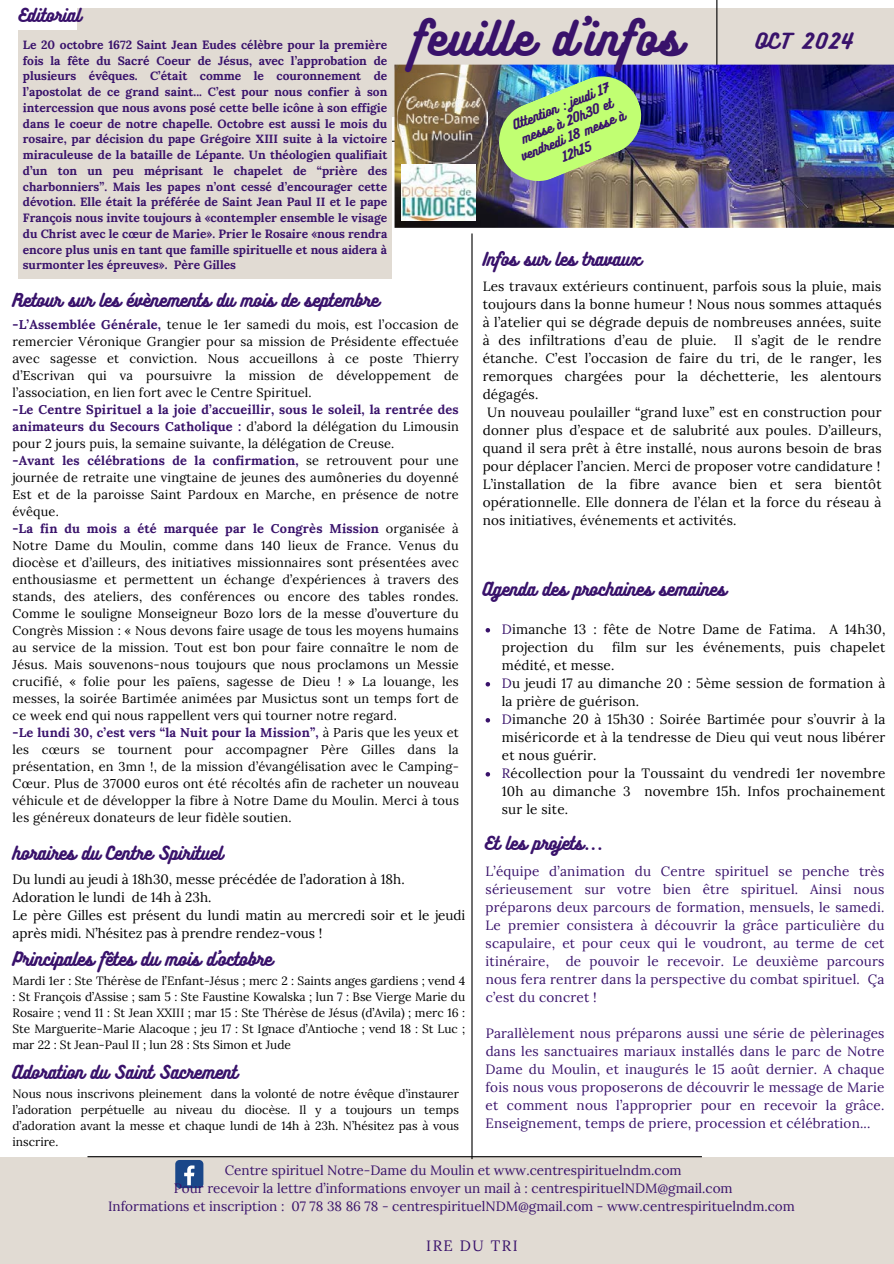
<style>
.page{position:relative;width:894px;height:1264px;background:#fff}
.page>*{position:absolute;margin:0;border:0;box-sizing:border-box;transform-origin:0 0}
.t1{font:42px "Bukhari Script";letter-spacing:.04em;color:#39126b}
.t2{font:19.2px "Bukhari Script";letter-spacing:.1em;color:#39126b}
.t3{font:16.65px "Bukhari Script";color:#39126b}
.t4{font:16.5px "Bukhari Script";color:#39126b}
.t5{font:15px "Lora";letter-spacing:.1em;color:#39126b}
.t6{font:13.5px/18px "Lora";letter-spacing:.015em;color:#000}
.t7{font:13.5px/18px "Lora";color:#39126b;text-align:justify}
.t8{font:12.75px/17px "Lora";letter-spacing:.015em;color:#000;text-align:justify}
.t9{font:700 12px/15.8px "Lora";color:#39126b;text-align:justify}
.t10{font:12px/16px "Lora";color:#000;text-align:justify}
.t11{font:12px/15.8px "Bukhari Script";color:#39126b;text-align:center}
.s1{font-weight:700;color:#39126b}
.s2{color:#39126b}
</style>
<div class="page">
<div style="left:77px;top:8px;width:816px;height:108px;background:#e1dbd3"></div>
<hr style="left:716px;top:0;width:1px;height:84px;background:#000">
<div style="left:18px;top:30px;width:373px;height:249px;background:#e1dbd3"></div>
<div style="left:0;top:1157px;width:893px;height:106px;background:#e1dbd3"></div>
<hr style="left:87px;top:1156px;width:614px;height:1px;background:#000">
<img style="left:394px;top:65px;width:499px;height:163px">
<hr style="left:471px;top:233px;width:1px;height:926px;background:#000">
<img style="left:397px;top:73px;width:90px;height:3px">
<div style="left:175px;top:1159px;width:28px;height:29px;background:#1a4789;border-radius:4px"></div>
<svg style="left:184px;top:1165px;width:10px;height:20px"></svg>
<img style="left:402px;top:186px;width:73px;height:35px">
<img style="left:391px;top:76px;width:502px;height:110px">
<svg style="left:485px;top:628px;width:5px;height:4px"></svg>
<svg style="left:485px;top:682px;width:5px;height:4px"></svg>
<svg style="left:485px;top:718px;width:5px;height:4px"></svg>
<svg style="left:485px;top:772px;width:5px;height:4px"></svg>
<p class="t4" style="left:18px;top:5px;width:64px">Editorial</p>
<p class="t9" style="left:23px;top:37px;width:366px">Le 20 octobre 1672 Saint Jean Eudes célèbre pour la première fois la fête du Sacré Coeur de Jésus, avec l’approbation de plusieurs évêques. C’était comme le couronnement de l’apostolat de ce grand saint... C’est pour nous confier à son intercession que nous avons posé cette belle icône à son effigie dans le coeur de notre chapelle. Octobre est aussi le mois du rosaire, par décision du pape Grégoire XIII suite à la victoire miraculeuse de la bataille de Lépante. Un théologien qualifiait d’un ton un peu méprisant le chapelet de “prière des charbonniers”. Mais les papes n’ont cessé d’encourager cette dévotion. Elle était la préférée de Saint Jean Paul II et le pape François nous invite toujours à «contempler ensemble le visage du Christ avec le cœur de Marie». Prier le Rosaire «nous rendra encore plus unis en tant que famille spirituelle et nous aidera à surmonter les épreuves». Père Gilles</p>
<h1 class="t1" style="left:412px;top:12px;width:270px">feuille d’infos</h1>
<p class="t11" style="left:506px;top:119px;width:113px;rotate:-22deg">Attention : jeudi 17 messe à 20h30 et vendredi 18 messe à<br>12h15</p>
<p class="t4" style="left:482px;top:248px;width:160px">Infos sur les travaux</p>
<h2 class="t2" style="left:755px;top:29px;width:100px">OCT 2024</h2>
<p class="t4" style="left:12px;top:290px;width:368px">Retour sur les évènements du mois de septembre</p>
<p class="t8" style="left:12px;top:316px;width:448px"><span class="s1">-L’Assemblée Générale,</span> tenue le 1er samedi du mois, est l’occasion de remercier Véronique Grangier pour sa mission de Présidente effectuée avec sagesse et conviction. Nous accueillons à ce poste Thierry d’Escrivan qui va poursuivre la mission de développement de l’association, en lien fort avec le Centre Spirituel.</p>
<p class="t8" style="left:12px;top:401px;width:448px;text-align:left"><span class="s1">-Le Centre Spirituel a la joie d’accueillir, sous le soleil, la rentrée des animateurs du Secours Catholique :</span> d’abord la délégation du Limousin pour 2 jours puis, la semaine suivante, la délégation de Creuse.<br><span class="s1">-Avant les célébrations de la confirmation,</span> se retrouvent pour une journée de retraite une vingtaine de jeunes des aumôneries du doyenné Est et de la paroisse Saint Pardoux en Marche, en présence de notre évêque.<br><span class="s1">-La fin du mois a été marquée par le Congrès Mission</span> organisée à Notre Dame du Moulin, comme dans 140 lieux de France. Venus du diocèse et d’ailleurs, des initiatives missionnaires sont présentées avec enthousiasme et permettent un échange d’expériences à travers des stands, des ateliers, des conférences ou encore des tables rondes.<br>Comme le souligne Monseigneur Bozo lors de la messe d’ouverture du Congrès Mission : « Nous devons faire usage de tous les moyens humains au service de la mission. Tout est bon pour faire connaître le nom de Jésus. Mais souvenons-nous toujours que nous proclamons un Messie crucifié, « folie pour les païens, sagesse de Dieu ! » La louange, les messes, la soirée Bartimée animées par Musictus sont un temps fort de ce week end qui nous rappellent vers qui tourner notre regard.<br><span class="s1">-Le lundi 30, c’est vers “la Nuit pour la Mission”,</span> à Paris que les yeux et les cœurs se tournent pour accompagner Père Gilles dans la présentation, en 3mn !, de la mission d’évangélisation avec le Camping-Cœur. Plus de 37000 euros ont été récoltés afin de racheter un nouveau véhicule et de développer la fibre à Notre Dame du Moulin. Merci à tous les généreux donateurs de leur fidèle soutien.</p>
<h3 class="t3" style="left:12px;top:842px;width:211px">horaires du Centre Spirituel</h3>
<p class="t6" style="left:12px;top:869px;width:454px">Du lundi au jeudi à 18h30, messe précédée de l’adoration à 18h.<br>Adoration le lundi de 14h à 23h.<br>Le père Gilles est présent du lundi matin au mercredi soir et le jeudi après midi. N’hésitez pas à prendre rendez-vous !</p>
<h3 class="t3" style="left:12px;top:948px;width:261px">Principales fêtes du mois d’octobre</h3>
<p class="t10" style="left:12px;top:972px;width:454px">Mardi 1er : Ste Thérèse de l’Enfant-Jésus ; merc 2 : Saints anges gardiens ; vend 4 : St François d’Assise ; sam 5 : Ste Faustine Kowalska ; lun 7 : Bse Vierge Marie du Rosaire ; vend 11 : St Jean XXIII ; mar 15 : Ste Thérèse de Jésus (d’Avila) ; merc 16 :<br>Ste Marguerite-Marie Alacoque ; jeu 17 : St Ignace d’Antioche ; vend 18 : St Luc ; mar 22 : St Jean-Paul II ; lun 28 : Sts Simon et Jude</p>
<p class="t4" style="left:12px;top:1061px;width:226px">Adoration du Saint Sacrement</p>
<p class="t10" style="left:12px;top:1085px;width:448px">Nous nous inscrivons pleinement dans la volonté de notre évêque d’instaurer l’adoration perpétuelle au niveau du diocèse. Il y a toujours un temps d’adoration avant la messe et chaque lundi de 14h à 23h. N’hésitez pas à vous inscrire.</p>
<p class="t6" style="left:482px;top:277px;width:400px;text-align:justify">Les travaux extérieurs continuent, parfois sous la pluie, mais toujours dans la bonne humeur ! Nous nous sommes attaqués à l’atelier qui se dégrade depuis de nombreuses années, suite à des infiltrations d’eau de pluie.</p>
<p class="t6" style="left:733px;top:331px;width:149px">Il s’agit de le rendre</p>
<p class="t6" style="left:482px;top:349px;width:400px">étanche. C’est l’occasion de faire du tri, de le ranger, les</p>
<p class="t6" style="left:482px;top:367px;width:400px">remorques chargées pour la déchetterie, les alentours</p>
<p class="t6" style="left:482px;top:385px;width:57px">dégagés.</p>
<p class="t6" style="left:487px;top:403px;width:396px">Un nouveau poulailler “grand luxe” est en construction pour</p>
<p class="t6" style="left:482px;top:421px;width:400px">donner plus d’espace et de salubrité aux poules. D’ailleurs,</p>
<p class="t6" style="left:482px;top:439px;width:400px">quand il sera prêt à être installé, nous aurons besoin de bras</p>
<p class="t6" style="left:482px;top:457px;width:399px">pour déplacer l’ancien. Merci de proposer votre candidature !</p>
<p class="t6" style="left:482px;top:475px;width:400px">L’installation de la fibre avance bien et sera bientôt</p>
<p class="t6" style="left:482px;top:493px;width:400px">opérationnelle. Elle donnera de l’élan et la force du réseau à</p>
<p class="t6" style="left:482px;top:511px;width:255px">nos initiatives, événements et activités.</p>
<p class="t4" style="left:482px;top:578px;width:245px">Agenda des prochaines semaines</p>
<p class="t6" style="left:501px;top:619px;width:385px"><span class="s2">D</span>imanche 13 : fête de Notre Dame de Fatima. A 14h30, projection du</p>
<p class="t6" style="left:501px;top:637px;width:385px;text-indent:110px">film sur les événements, puis chapelet médité, et messe.<br><span class="s2">D</span>u jeudi 17 au dimanche 20 : 5ème session de formation à la prière de guérison.<br><span class="s2">D</span>imanche 20 à 15h30 : Soirée Bartimée pour s’ouvrir à la miséricorde et à la tendresse de Dieu qui veut nous libérer et nous guérir.<br><span class="s2">R</span>écollection pour la Toussaint du vendredi 1er novembre 10h au dimanche 3 novembre 15h. Infos prochainement sur le site.</p>
<p class="t4" style="left:485px;top:832px;width:119px">Et les projets...</p>
<p class="t7" style="left:485px;top:862px;width:400px">L’équipe d’animation du Centre spirituel se penche très sérieusement sur votre bien être spirituel. Ainsi nous préparons deux parcours de formation, mensuels, le samedi.<br>Le premier consistera à découvrir la grâce particulière du scapulaire, et pour ceux qui le voudront, au terme de cet itinéraire, de pouvoir le recevoir. Le deuxième parcours nous fera rentrer dans la perspective du combat spirituel. Ça c’est du concret !</p>
<p class="t7" style="left:485px;top:1024px;width:400px">Parallèlement nous préparons aussi une série de pèlerinages dans les sanctuaires mariaux installés dans le parc de Notre Dame du Moulin, et inaugurés le 15 août dernier. A chaque fois nous vous proposerons de découvrir le message de Marie et comment nous l’approprier pour en recevoir la grâce.<br>Enseignement, temps de priere, procession et célébration...</p>
<p class="t7" style="left:108px;top:1160px;width:688px;text-align:center">Centre spirituel Notre-Dame du Moulin et www.centrespirituelndm.com<br>Pour recevoir la lettre d’informations envoyer un mail à : centrespirituelNDM@gmail.com<br>Informations et inscription : 07 78 38 86 78 - centrespirituelNDM@gmail.com - www.centrespirituelndm.com</p>
<p class="t5" style="left:426px;top:1235px;width:93px">IRE DU TRI</p>
</div>
